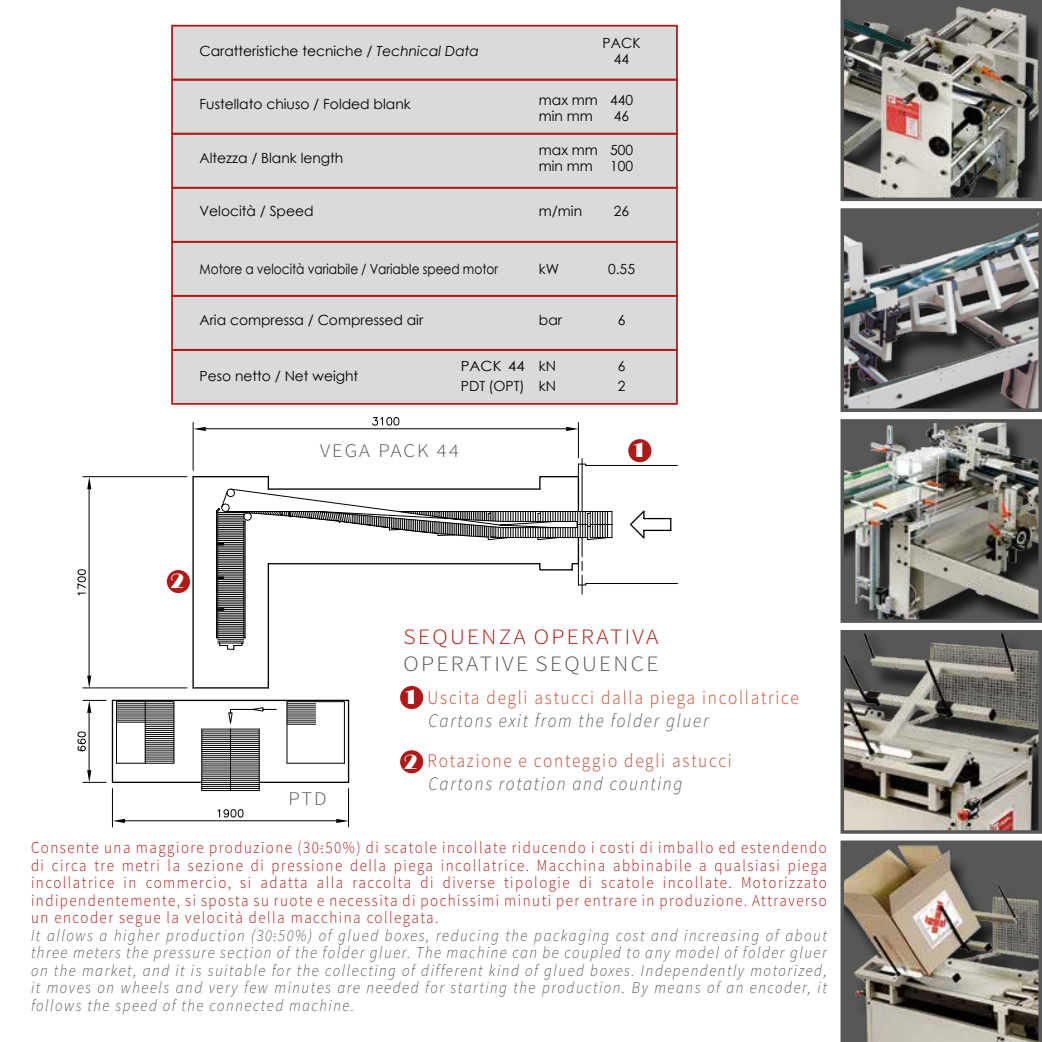
<style>
.page{position:relative;width:1042px;height:1042px;background:#fff}
.page>*{position:absolute;margin:0;border:0;box-sizing:border-box;transform-origin:0 0}
.t1{font:300 21.88px "Source Sans Pro";letter-spacing:.1em;color:#af1917;scale:1.08 1}
.t2{font:300 21.88px "Source Sans Pro";letter-spacing:.1em;color:#575756;scale:1.08 1}
.t3{font:21px "Broadway";color:#fff}
.t4{font:300 19.25px "Source Sans Pro";letter-spacing:.1em;color:#be4833;scale:.9 1}
.t5{font:italic 300 19.25px "Source Sans Pro";letter-spacing:.1em;color:#575756;scale:.9 1}
.t6{font:300 19.25px "Source Sans Pro";letter-spacing:.1em;color:#575756;scale:1.08 1}
.t7{font:300 16.62px/17.5px "Source Sans Pro";letter-spacing:.1em;color:#af1917;text-align:justify;scale:.9 1}
.t8{font:italic 300 16.62px/17.5px "Source Sans Pro";letter-spacing:.1em;color:#575756;text-align:justify;scale:.9 1}
.t9{font:14px/15.8px "Century Gothic";color:#000}
.t10{font:14px "Century Gothic";color:#000;scale:.87 1}
.t11{font:14px "Century Gothic";color:#000;scale:1.06 1}
.s1{font-style:italic}
</style>
<div class="page">
<div style="left:172px;top:26px;width:505px;height:378px;background:#dadada"></div>
<div style="left:171px;top:349px;width:507px;height:56px;border:2px solid #af1917"></div>
<div style="left:171px;top:25px;width:507px;height:55px;border:2px solid #af1917"></div>
<div style="left:171px;top:133px;width:507px;height:56px;border:2px solid #af1917"></div>
<div style="left:171px;top:241px;width:507px;height:56px;border:2px solid #af1917"></div>
<div style="left:171px;top:187px;width:507px;height:56px;border:2px solid #af1917"></div>
<div style="left:171px;top:295px;width:507px;height:56px;border:2px solid #af1917"></div>
<div style="left:171px;top:79px;width:507px;height:55px;border:2px solid #af1917"></div>
<div style="left:628px;top:439px;width:23px;height:23px;background:#af1917;border-radius:50%"></div>
<div style="left:400px;top:750px;width:23px;height:23px;background:#af1917;border-radius:50%"></div>
<hr style="left:259px;top:729px;width:1px;height:61px;background:#000">
<hr style="left:201px;top:729px;width:1px;height:61px;background:#000">
<hr style="left:230px;top:729px;width:1px;height:61px;background:#000">
<hr style="left:112px;top:700px;width:1px;height:82px;background:#000">
<hr style="left:348px;top:700px;width:1px;height:82px;background:#000">
<hr style="left:112px;top:700px;width:236px;height:1px;background:#000">
<hr style="left:582px;top:459px;width:1px;height:52px;background:#000">
<svg style="left:116px;top:511px;width:467px;height:252px"></svg>
<hr style="left:259px;top:781px;width:89px;height:2px;background:#000">
<hr style="left:112px;top:781px;width:90px;height:2px;background:#000">
<svg style="left:145px;top:752px;width:29px;height:10px"></svg>
<hr style="left:202px;top:790px;width:57px;height:1px;background:#000">
<hr style="left:202px;top:788px;width:57px;height:1px;background:#000">
<hr style="left:202px;top:786px;width:57px;height:1px;background:#000">
<hr style="left:202px;top:784px;width:57px;height:1px;background:#000">
<hr style="left:202px;top:782px;width:57px;height:1px;background:#000">
<hr style="left:202px;top:780px;width:57px;height:1px;background:#000">
<hr style="left:202px;top:778px;width:57px;height:1px;background:#000">
<hr style="left:202px;top:776px;width:57px;height:1px;background:#000">
<hr style="left:202px;top:774px;width:57px;height:1px;background:#000">
<hr style="left:202px;top:772px;width:57px;height:1px;background:#000">
<hr style="left:202px;top:770px;width:57px;height:1px;background:#000">
<hr style="left:202px;top:767px;width:57px;height:1px;background:#000">
<hr style="left:202px;top:765px;width:57px;height:1px;background:#000">
<hr style="left:202px;top:763px;width:57px;height:1px;background:#000">
<hr style="left:202px;top:761px;width:57px;height:1px;background:#000">
<hr style="left:202px;top:759px;width:57px;height:1px;background:#000">
<hr style="left:202px;top:757px;width:57px;height:1px;background:#000">
<hr style="left:202px;top:755px;width:57px;height:1px;background:#000">
<hr style="left:202px;top:753px;width:57px;height:1px;background:#000">
<hr style="left:202px;top:751px;width:57px;height:1px;background:#000">
<hr style="left:287px;top:763px;width:57px;height:1px;background:#000">
<svg style="left:630px;top:510px;width:42px;height:29px"></svg>
<hr style="left:206px;top:428px;width:360px;height:1px;background:#000">
<hr style="left:193px;top:422px;width:1px;height:48px;background:#000">
<hr style="left:578px;top:422px;width:1px;height:36px;background:#000">
<svg style="left:230px;top:709px;width:23px;height:1px"></svg>
<svg style="left:566px;top:427px;width:12px;height:4px"></svg>
<svg style="left:193px;top:427px;width:13px;height:4px"></svg>
<svg style="left:372px;top:417px;width:28px;height:9px"></svg>
<hr style="left:89px;top:489px;width:1px;height:186px;background:#000">
<hr style="left:83px;top:687px;width:104px;height:1px;background:#000">
<hr style="left:83px;top:476px;width:104px;height:1px;background:#000">
<svg style="left:87px;top:477px;width:4px;height:12px"></svg>
<svg style="left:87px;top:676px;width:4px;height:12px"></svg>
<svg style="left:77px;top:569px;width:9px;height:27px"></svg>
<hr style="left:89px;top:713px;width:1px;height:57px;background:#000">
<svg style="left:83px;top:700px;width:23px;height:13px"></svg>
<svg style="left:83px;top:770px;width:23px;height:13px"></svg>
<svg style="left:77px;top:731px;width:9px;height:21px"></svg>
<hr style="left:125px;top:820px;width:211px;height:1px;background:#000">
<hr style="left:348px;top:788px;width:1px;height:39px;background:#000">
<hr style="left:112px;top:788px;width:1px;height:39px;background:#000">
<svg style="left:113px;top:819px;width:12px;height:4px"></svg>
<svg style="left:336px;top:819px;width:13px;height:4px"></svg>
<svg style="left:217px;top:809px;width:27px;height:9px"></svg>
<svg style="left:211px;top:464px;width:401px;height:130px"></svg>
<img style="left:840px;top:0;width:202px;height:1042px">
<p class="t9" style="left:199px;top:43px;width:281px">Caratteristiche tecniche / <span class="s1">Technical Data</span></p>
<p class="t9" style="left:199px;top:95px;width:213px">Fustellato chiuso / Folded blank</p>
<p class="t9" style="left:602px;top:35px;width:39px;text-align:center">PACK<br>44</p>
<p class="t9" style="left:610px;top:92px;width:25px">440<br>46</p>
<p class="t9" style="left:539px;top:92px;width:60px">max mm min mm</p>
<p class="t9" style="left:199px;top:150px;width:145px">Altezza / Blank length</p>
<p class="t9" style="left:539px;top:142px;width:60px">max mm min mm</p>
<p class="t9" style="left:610px;top:142px;width:25px">500<br>100</p>
<p class="t9" style="left:199px;top:202px;width:116px">Velocità / Speed</p>
<p class="t9" style="left:539px;top:202px;width:45px">m/min</p>
<p class="t9" style="left:614px;top:202px;width:17px">26</p>
<p class="t10" style="left:199px;top:259px;width:345px">Motore a velocità variabile / Variable speed motor</p>
<p class="t9" style="left:199px;top:311px;width:225px">Aria compressa / Compressed air</p>
<p class="t9" style="left:539px;top:261px;width:22px">kW</p>
<p class="t9" style="left:539px;top:311px;width:25px">bar</p>
<p class="t9" style="left:608px;top:261px;width:28px">0.55</p>
<p class="t9" style="left:618px;top:311px;width:9px">6</p>
<p class="t9" style="left:199px;top:367px;width:160px">Peso netto / Net weight</p>
<p class="t11" style="left:461px;top:356px;width:62px">PACK 44</p>
<p class="t9" style="left:539px;top:358px;width:19px">kN</p>
<p class="t9" style="left:618px;top:358px;width:9px">6</p>
<p class="t9" style="left:461px;top:378px;width:97px">PDT (OPT) kN</p>
<p class="t9" style="left:618px;top:378px;width:9px">2</p>
<p class="t6" style="left:320px;top:439px;width:130px">VEGA PACK 44</p>
<p class="t3" style="left:632px;top:438px;width:15px">1</p>
<p class="t3" style="left:171px;top:569px;width:15px">2</p>
<p class="t6" style="left:288px;top:787px;width:37px">PTD</p>
<h1 class="t1" style="left:403px;top:624px;width:237px">SEQUENZA OPERATIVA</h1>
<h1 class="t2" style="left:403px;top:650px;width:237px">OPERATIVE SEQUENCE</h1>
<p class="t4" style="left:428px;top:686px;width:414px">Uscita degli astucci dalla piega incollatrice</p>
<p class="t5" style="left:428px;top:709px;width:313px">Cartons exit from the folder gluer</p>
<p class="t4" style="left:428px;top:749px;width:339px">Rotazione e conteggio degli astucci</p>
<p class="t5" style="left:428px;top:772px;width:284px">Cartons rotation and counting</p>
<p class="t3" style="left:404px;top:685px;width:15px">1</p>
<p class="t3" style="left:404px;top:749px;width:15px">2</p>
<p class="t7" style="left:31px;top:839px;width:886px">Consente una maggiore produzione (30:-50%) di scatole incollate riducendo i costi di imballo ed estendendo di circa tre metri la sezione di pressione della piega incollatrice. Macchina abbinabile a qualsiasi piega incollatrice in commercio, si adatta alla raccolta di diverse tipologie di scatole incollate. Motorizzato indipendentemente, si sposta su ruote e necessita di pochissimi minuti per entrare in produzione. Attraverso un encoder segue la velocità della macchina collegata.</p>
<p class="t8" style="left:31px;top:926px;width:886px">It allows a higher production (30:-50%) of glued boxes, reducing the packaging cost and increasing of about three meters the pressure section of the folder gluer. The machine can be coupled to any model of folder gluer on the market, and it is suitable for the collecting of different kind of glued boxes. Independently motorized, it moves on wheels and very few minutes are needed for starting the production. By means of an encoder, it follows the speed of the connected machine.</p>
</div>
